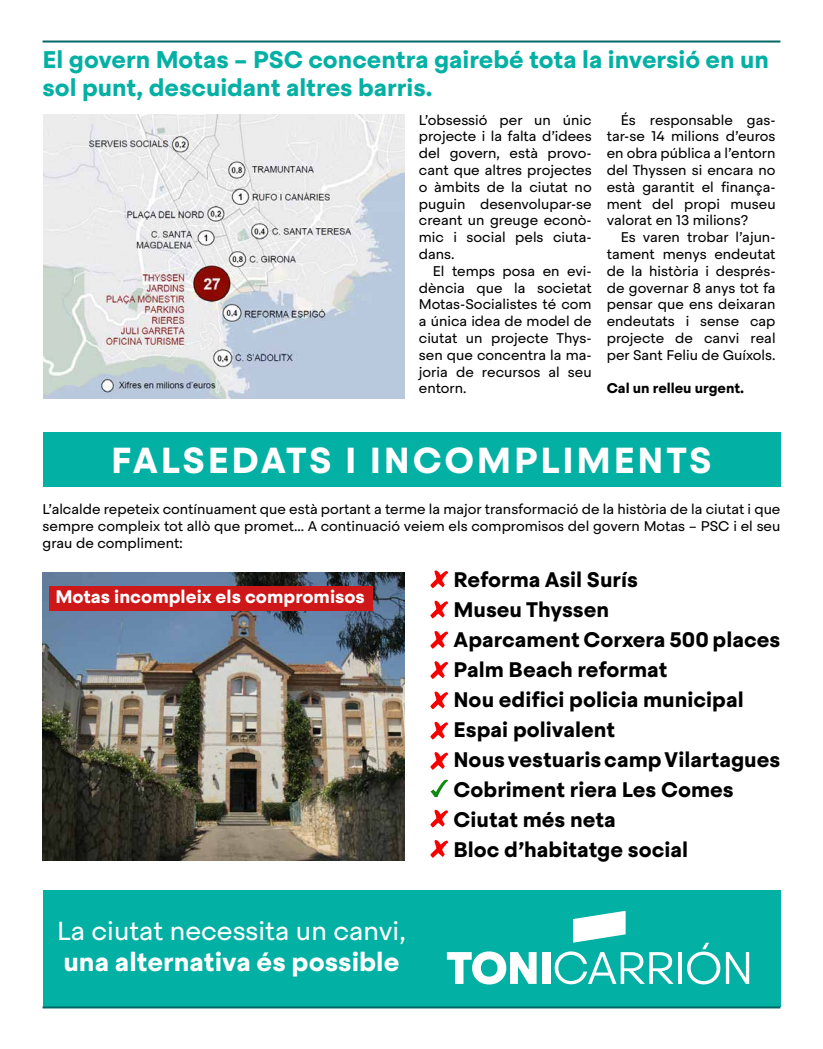
<style>
.page{position:relative;width:823px;height:1049px;background:#fff}
.page>*{position:absolute;margin:0;border:0;box-sizing:border-box;transform-origin:0 0}
.t1{font:700 36px "Steradian";letter-spacing:.075em;color:#fff}
.t2{font:26px "Steradian";color:#fff}
.t3{font:700 26px "Steradian";color:#fff}
.t4{font:700 24px/28.8px "Steradian";color:#02b0a4}
.t5{font:700 21px/30px "Steradian";color:#000}
.t6{font:700 18px "Steradian";color:#fff}
.t7{font:14px/16.8px "Steradian";color:#000;text-align:justify}
.t8{font:700 14px "Steradian";color:#000}
</style>
<div class="page">
<img style="left:44px;top:114px;width:360px;height:284px">
<div style="left:43px;top:890px;width:737px;height:116px;background:#02b0a4"></div>
<svg style="left:446px;top:951px;width:90px;height:33px"></svg>
<div style="left:541px;top:952px;width:9px;height:32px;background:#fff"></div>
<svg style="left:554px;top:951px;width:119px;height:33px"></svg>
<svg style="left:678px;top:952px;width:3px;height:32px"></svg>
<svg style="left:687px;top:943px;width:61px;height:41px"></svg>
<svg style="left:573px;top:911px;width:52px;height:32px"></svg>
<div style="left:43px;top:432px;width:737px;height:55px;background:#02b0a4"></div>
<svg style="left:430px;top:722px;width:18px;height:17px"></svg>
<svg style="left:430px;top:752px;width:18px;height:18px"></svg>
<svg style="left:430px;top:810px;width:18px;height:17px"></svg>
<svg style="left:430px;top:779px;width:18px;height:18px"></svg>
<svg style="left:430px;top:570px;width:18px;height:18px"></svg>
<svg style="left:430px;top:600px;width:18px;height:18px"></svg>
<svg style="left:430px;top:631px;width:18px;height:18px"></svg>
<svg style="left:430px;top:661px;width:18px;height:18px"></svg>
<svg style="left:430px;top:691px;width:18px;height:18px"></svg>
<svg style="left:430px;top:840px;width:18px;height:18px"></svg>
<img style="left:43px;top:572px;width:361px;height:288px">
<div style="left:50px;top:586px;width:322px;height:24px;background:#cd1719"></div>
<hr style="left:43px;top:41px;width:737px;height:2px;background:#026666">
<hr style="left:43px;top:1006px;width:737px;height:2px;background:#026666">
<h3 class="t4" style="left:43px;top:45px;width:727px">El govern Motas – PSC concentra gairebé tota la inversió en un sol punt, descuidant altres barris.</h3>
<p class="t7" style="left:418px;top:111px;width:174px">L’obsessió per un únic projecte i la falta d’idees del govern, està provo&shy;cant que altres projectes o àmbits de la ciutat no puguin desenvolupar-se creant un greuge econò&shy;mic i social pels ciuta&shy;dans.</p>
<p class="t7" style="left:418px;top:263px;width:174px;text-indent:14px">El temps posa en evi&shy;dència que la societat Motas-Socialistes té com a única idea de model de ciutat un projecte Thys&shy;sen que concentra la ma&shy;joria de recursos al seu entorn.</p>
<p class="t7" style="left:606px;top:111px;width:170px;text-indent:14px">És responsable gas&shy;tar-se 14 milions d’euros en obra pública a l’entorn del Thyssen si encara no està garantit el finança&shy;ment del propi museu valorat en 13 milions?</p>
<p class="t7" style="left:606px;top:229px;width:170px;text-indent:14px">Es varen trobar l’ajun&shy;tament menys endeutat de la història i després&shy;de governar 8 anys tot fa pensar que ens deixaran endeutats i sense cap projecte de canvi real per Sant Feliu de Guíxols.</p>
<p class="t8" style="left:606px;top:380px;width:139px">Cal un relleu urgent.</p>
<h1 class="t1" style="left:111px;top:438px;width:601px">FALSEDATS I INCOMPLIMENTS</h1>
<p class="t7" style="left:43px;top:501px;width:739px">L’alcalde repeteix contínuament que està portant a terme la major transformació de la història de la ciutat i que sempre compleix tot allò que promet... A continuació veiem els compromisos del govern Motas – PSC i el seu grau de compliment:</p>
<p class="t6" style="left:55px;top:585px;width:311px">Motas incompleix els compromisos</p>
<h2 class="t2" style="left:57px;top:915px;width:350px">La ciutat necessita un canvi,</h2>
<h2 class="t3" style="left:63px;top:945px;width:337px">una alternativa és possible</h2>
<h3 class="t5" style="left:453px;top:564px;width:328px">Reforma Asil Surís<br>Museu Thyssen<br>Aparcament Corxera 500 places<br>Palm Beach reformat<br>Nou edifici policia municipal<br>Espai polivalent<br>Nous vestuaris camp Vilartagues<br>Cobriment riera Les Comes<br>Ciutat més neta<br>Bloc d’habitatge social</h3>
</div>
